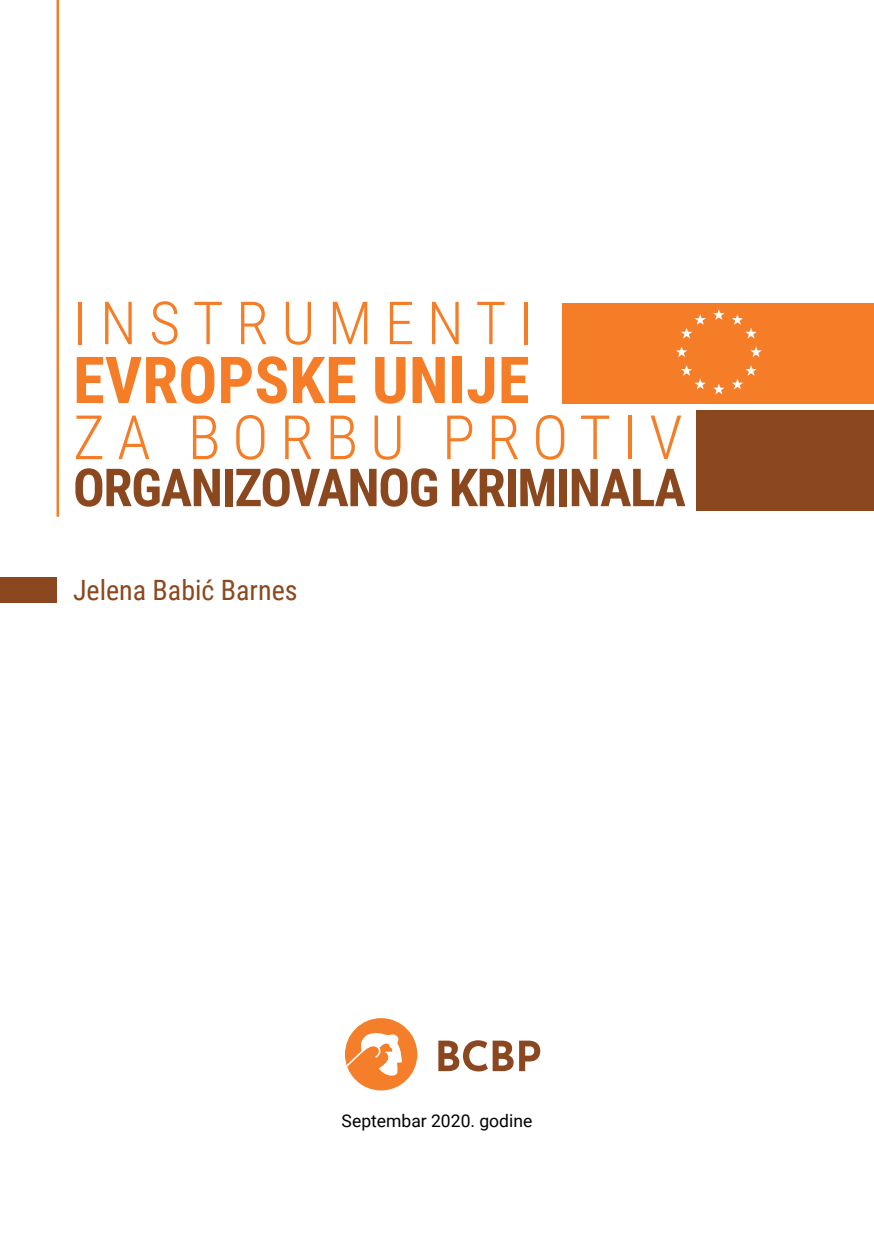
<style>
.page{position:relative;width:874px;height:1241px;background:#fff}
.page>*{position:absolute;margin:0;border:0;box-sizing:border-box;transform-origin:0 0}
.t1{font:700 64.75px "Roboto Condensed";color:#f57d27}
.t2{font:300 61.25px "Roboto Condensed";letter-spacing:.19em;color:#f57d27}
.t3{font:300 59.5px "Roboto Condensed";letter-spacing:.21em;color:#f57d27}
.t4{font:700 52.5px "Roboto Condensed";letter-spacing:-.025em;color:#8b481f}
.t5{font:28px "Roboto Condensed";color:#8b481f}
.t6{font:17.5px "Roboto";color:#000}
</style>
<div class="page">
<hr style="left:56px;top:0;width:3px;height:516px;background:#f57d27">
<div style="left:0;top:577px;width:56px;height:25px;background:#8b481f"></div>
<div style="left:562px;top:303px;width:311px;height:100px;background:#f57d27"></div>
<div style="left:695px;top:410px;width:178px;height:101px;background:#8b481f"></div>
<svg style="left:713px;top:309px;width:11px;height:11px"></svg>
<svg style="left:750px;top:346px;width:11px;height:11px"></svg>
<svg style="left:732px;top:314px;width:24px;height:24px"></svg>
<svg style="left:676px;top:346px;width:10px;height:11px"></svg>
<svg style="left:681px;top:314px;width:24px;height:24px"></svg>
<svg style="left:732px;top:365px;width:24px;height:24px"></svg>
<svg style="left:681px;top:365px;width:24px;height:24px"></svg>
<svg style="left:713px;top:383px;width:11px;height:11px"></svg>
<svg style="left:438px;top:1040px;width:75px;height:31px"></svg>
<svg style="left:519px;top:1040px;width:21px;height:30px"></svg>
<div style="left:345px;top:1017px;width:72px;height:73px;background:#f57e2a;border-radius:36px"></div>
<svg style="left:346px;top:1032px;width:55px;height:43px"></svg>
<p class="t3" style="left:73px;top:281px;width:461px">INSTRUMENTI</p>
<p class="t1" style="left:73px;top:334px;width:458px">EVROPSKE UNIJE</p>
<p class="t2" style="left:73px;top:394px;width:610px">ZA BORBU PROTIV</p>
<p class="t4" style="left:73px;top:450px;width:614px">ORGANIZOVANOG KRIMINALA</p>
<p class="t5" style="left:73px;top:570px;width:226px">Jelena Babić Barnes</p>
<p class="t6" style="left:341px;top:1108px;width:192px">Septembar 2020. godine</p>
</div>
